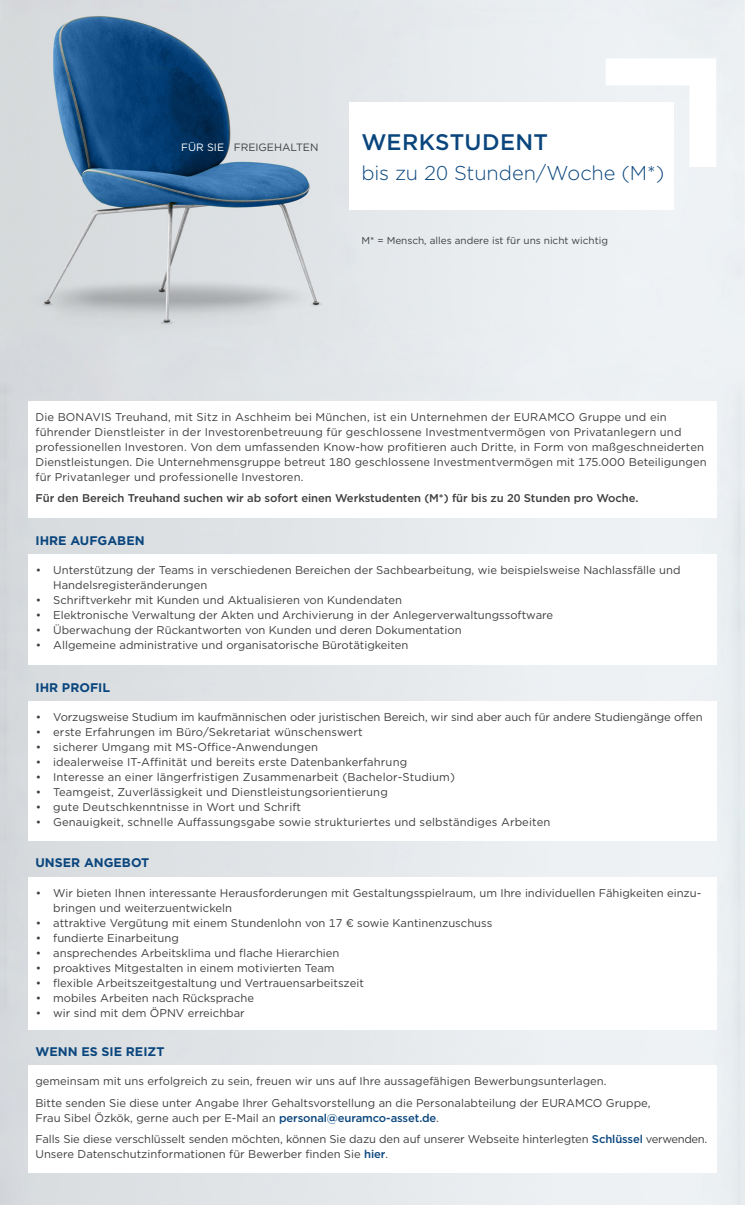
<style>
.page{position:relative;width:745px;height:1205px;background:#fff}
.page>*{position:absolute;margin:0;border:0;box-sizing:border-box;transform-origin:0 0}
.sub_blau{font:500 22.5px "Gotham";letter-spacing:.01em;color:#0a467d}
.sub_blau-2{font:300 20px "Gotham";letter-spacing:-.005em;color:#0a467d}
.sub_blau-3{font:700 12.5px "Gotham";color:#0a467d}
.Copy{font:11.25px/15px "Gotham";color:#3e3e3f}
.sub_blau-4{font:11.25px/15px "Gotham";letter-spacing:-.01em;color:#3e3e3f}
.Copy-2{font:500 11.25px "Gotham";letter-spacing:-.005em;color:#3e3e3f}
.Copy-3{font:10.62px "Gotham";color:#3e3e3f}
.Copy-4{font:10px "Gotham";color:#3e3e3f}
.s1{color:#fff}
.s2{font-weight:500;color:#0a467d}
</style>
<div class="page">
<img style="left:0;top:0;width:743px;height:1205px">
<div style="left:28px;top:401px;width:688px;height:117px;background:#fff"></div>
<div style="left:28px;top:554px;width:688px;height:111px;background:#fff"></div>
<div style="left:28px;top:701px;width:688px;height:140px;background:#fff"></div>
<div style="left:28px;top:877px;width:688px;height:152px;background:#fff"></div>
<div style="left:28px;top:1066px;width:688px;height:107px;background:#fff"></div>
<svg style="left:605px;top:58px;width:110px;height:109px"></svg>
<div style="left:349px;top:102px;width:323px;height:108px;background:#fff"></div>
<p class="Copy-3" style="left:181px;top:140px;width:139px"><span class="s1">FÜR SIE</span> FREIGEHALTEN</p>
<p class="sub_blau" style="left:361px;top:128px;width:188px">WERKSTUDENT</p>
<p class="sub_blau-2" style="left:361px;top:161px;width:304px">bis zu 20 Stunden/Woche (M*)</p>
<p class="Copy-4" style="left:361px;top:234px;width:248px">M* = Mensch, alles andere ist für uns nicht wichtig</p>
<p class="Copy" style="left:35px;top:409px;width:672px">Die BONAVIS Treuhand, mit Sitz in Aschheim bei München, ist ein Unternehmen der EURAMCO Gruppe und ein führender Dienstleister in der Investorenbetreuung für geschlossene Investmentvermögen von Privatanlegern und professionellen Investoren. Von dem umfassenden Know-how profitieren auch Dritte, in Form von maßgeschneiderten Dienstleistungen. Die Unternehmensgruppe betreut 180 geschlossene Investmentvermögen mit 175.000 Beteiligungen für Privatanleger und professionelle Investoren.</p>
<p class="Copy-2" style="left:35px;top:491px;width:604px">Für den Bereich Treuhand suchen wir ab sofort einen Werkstudenten (M*) für bis zu 20 Stunden pro Woche.</p>
<p class="sub_blau-3" style="left:35px;top:532px;width:111px">IHRE AUFGABEN</p>
<p class="Copy" style="left:53px;top:562px;width:628px;text-indent:-18px">• Unterstützung der Teams in verschiedenen Bereichen der Sachbearbeitung, wie beispielsweise Nachlassfälle und<br>Handelsregisteränderungen</p>
<p class="Copy" style="left:36px;top:592px;width:367px">• Schriftverkehr mit Kunden und Aktualisieren von Kundendaten</p>
<p class="Copy" style="left:36px;top:607px;width:518px">• Elektronische Verwaltung der Akten und Archivierung in der Anlegerverwaltungssoftware</p>
<p class="Copy" style="left:36px;top:622px;width:427px">• Überwachung der Rückantworten von Kunden und deren Dokumentation</p>
<p class="Copy" style="left:36px;top:637px;width:374px">• Allgemeine administrative und organisatorische Bürotätigkeiten</p>
<p class="sub_blau-3" style="left:35px;top:679px;width:76px">IHR PROFIL</p>
<p class="Copy" style="left:36px;top:709px;width:668px">• Vorzugsweise Studium im kaufmännischen oder juristischen Bereich, wir sind aber auch für andere Studiengänge offen</p>
<p class="Copy" style="left:36px;top:724px;width:328px">• erste Erfahrungen im Büro/Sekretariat wünschenswert</p>
<p class="Copy" style="left:36px;top:739px;width:284px">• sicherer Umgang mit MS-Office-Anwendungen</p>
<p class="Copy" style="left:36px;top:754px;width:373px">• idealerweise IT-Affinität und bereits erste Datenbankerfahrung</p>
<p class="Copy" style="left:36px;top:769px;width:420px">• Interesse an einer längerfristigen Zusammenarbeit (Bachelor-Studium)</p>
<p class="Copy" style="left:36px;top:784px;width:353px">• Teamgeist, Zuverlässigkeit und Dienstleistungsorientierung</p>
<p class="Copy" style="left:36px;top:799px;width:267px">• gute Deutschkenntnisse in Wort und Schrift</p>
<p class="Copy" style="left:36px;top:814px;width:516px">• Genauigkeit, schnelle Auffassungsgabe sowie strukturiertes und selbständiges Arbeiten</p>
<p class="sub_blau-3" style="left:35px;top:855px;width:115px">UNSER ANGEBOT</p>
<p class="Copy" style="left:53px;top:885px;width:649px;text-indent:-18px">• Wir bieten Ihnen interessante Herausforderungen mit Gestaltungsspielraum, um Ihre individuellen Fähigkeiten einzu&shy;bringen und weiterzuentwickeln</p>
<p class="Copy" style="left:36px;top:915px;width:458px">• attraktive Vergütung mit einem Stundenlohn von 17 € sowie Kantinenzuschuss</p>
<p class="Copy" style="left:36px;top:930px;width:145px">• fundierte Einarbeitung</p>
<p class="Copy" style="left:36px;top:945px;width:305px">• ansprechendes Arbeitsklima und flache Hierarchien</p>
<p class="Copy" style="left:36px;top:960px;width:300px">• proaktives Mitgestalten in einem motivierten Team</p>
<p class="Copy" style="left:36px;top:975px;width:329px">• flexible Arbeitszeitgestaltung und Vertrauensarbeitszeit</p>
<p class="Copy" style="left:36px;top:990px;width:220px">• mobiles Arbeiten nach Rücksprache</p>
<p class="Copy" style="left:36px;top:1005px;width:210px">• wir sind mit dem ÖPNV erreichbar</p>
<p class="sub_blau-3" style="left:35px;top:1043px;width:130px">WENN ES SIE REIZT</p>
<p class="Copy" style="left:35px;top:1073px;width:572px">gemeinsam mit uns erfolgreich zu sein, freuen wir uns auf Ihre aussagefähigen Bewerbungsunterlagen.</p>
<p class="Copy" style="left:35px;top:1095px;width:616px">Bitte senden Sie diese unter Angabe Ihrer Gehaltsvorstellung an die Personalabteilung der EURAMCO Gruppe,<br>Frau Sibel Özkök, gerne auch per E-Mail an <span class="s2">personal@euramco-asset.de</span>.</p>
<p class="sub_blau-4" style="left:35px;top:1131px;width:673px">Falls Sie diese verschlüsselt senden möchten, können Sie dazu den auf unserer Webseite hinterlegten <span class="s2">Schlüssel</span> verwenden.<br>Unsere Datenschutzinformationen für Bewerber finden Sie <span class="s2">hier</span>.</p>
</div>
